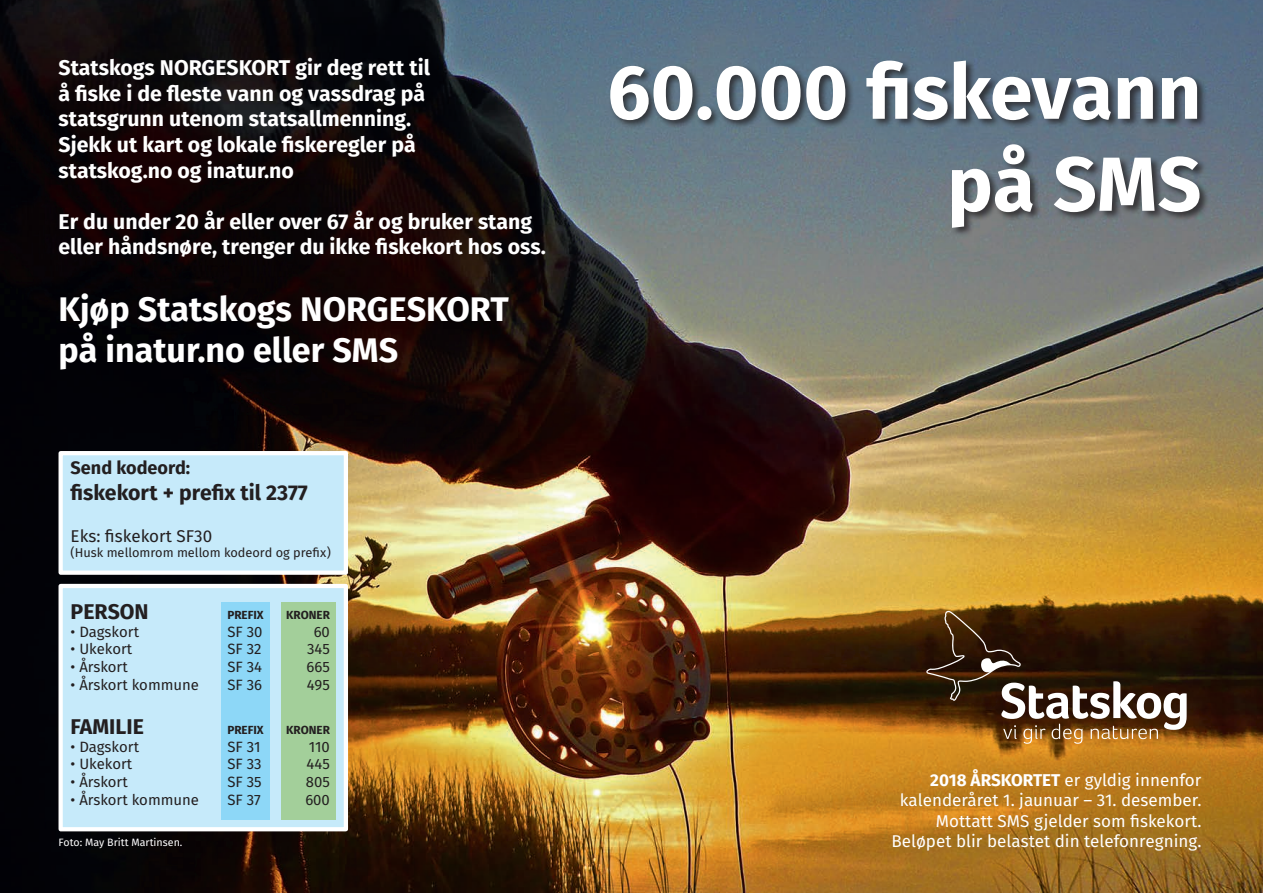
<style>
.page{position:relative;width:1263px;height:893px;background:#fff}
.page>*{position:absolute;margin:0;border:0;box-sizing:border-box;transform-origin:0 0}
.t1{font:700 76.65px "Fira Sans";color:#fff}
.t2{font:700 34.05px "Fira Sans";color:#fff}
.t3{font:700 21.3px "Fira Sans";color:#fff}
.t4{font:700 21.3px "Fira Sans";color:#231f20}
.t5{font:700 18.15px "Fira Sans";color:#231f20}
.t6{font:17.1px "Fira Sans";color:#fff}
.t7{font:17.1px "Fira Sans";color:#231f20}
.t8{font:14.85px "Fira Sans";color:#231f20}
.t9{font:12.75px "Fira Sans";color:#231f20}
.t10{font:700 11.7px "Fira Sans";color:#231f20}
.t11{font:10.65px "Fira Sans";color:#fff}
.s1{font-weight:700}
</style>
<div class="page">
<img style="left:0;top:0;width:1263px;height:893px">
<div style="left:609px;top:59px;width:600px;height:179px;background:#231f20;opacity:.75"></div>
<div style="left:59px;top:584px;width:289px;height:247px;background:#c6eafa;border:4px solid #fff"></div>
<div style="left:59px;top:451px;width:289px;height:124px;background:#c6eafa;border:4px solid #fff"></div>
<svg style="left:926px;top:611px;width:260px;height:133px;background:#573d24"></svg>
<div style="left:221px;top:602px;width:49px;height:217px;background:#8dd7f7"></div>
<div style="left:282px;top:602px;width:54px;height:217px;background:#a3cf9a"></div>
<p class="t3" style="left:59px;top:53px;width:373px">Statskogs NORGESKORT gir deg rett til</p>
<p class="t3" style="left:59px;top:78px;width:368px">å fiske i de fleste vann og vassdrag på</p>
<p class="t3" style="left:59px;top:104px;width:354px">statsgrunn utenom statsallmenning.</p>
<p class="t3" style="left:59px;top:130px;width:359px">Sjekk ut kart og lokale fiskeregler på</p>
<p class="t3" style="left:59px;top:155px;width:237px">statskog.no og inatur.no</p>
<p class="t3" style="left:59px;top:206px;width:475px">Er du under 20 år eller over 67 år og bruker stang</p>
<p class="t3" style="left:59px;top:232px;width:489px">eller håndsnøre, trenger du ikke fiskekort hos oss.</p>
<p class="t2" style="left:59px;top:285px;width:452px">Kjøp Statskogs NORGESKORT</p>
<p class="t2" style="left:59px;top:326px;width:341px">på inatur.no eller SMS</p>
<p class="t5" style="left:71px;top:455px;width:121px">Send kodeord:</p>
<p class="t4" style="left:71px;top:477px;width:239px">fiskekort + prefix til 2377</p>
<p class="t7" style="left:71px;top:524px;width:143px">Eks: fiskekort SF30</p>
<p class="t9" style="left:71px;top:544px;width:262px">(Husk mellomrom mellom kodeord og prefix)</p>
<p class="t4" style="left:71px;top:596px;width:80px">PERSON</p>
<p class="t10" style="left:227px;top:606px;width:38px">PREFIX</p>
<p class="t10" style="left:286px;top:606px;width:45px">KRONER</p>
<p class="t8" style="left:71px;top:621px;width:70px">• Dagskort</p>
<p class="t8" style="left:227px;top:621px;width:37px">SF 30</p>
<p class="t8" style="left:314px;top:621px;width:18px">60</p>
<p class="t8" style="left:71px;top:639px;width:63px">• Ukekort</p>
<p class="t8" style="left:227px;top:639px;width:36px">SF 32</p>
<p class="t8" style="left:307px;top:639px;width:24px">345</p>
<p class="t8" style="left:71px;top:657px;width:59px">• Årskort</p>
<p class="t8" style="left:227px;top:657px;width:36px">SF 34</p>
<p class="t8" style="left:307px;top:657px;width:25px">665</p>
<p class="t8" style="left:71px;top:675px;width:130px">• Årskort kommune</p>
<p class="t8" style="left:227px;top:675px;width:36px">SF 36</p>
<p class="t8" style="left:307px;top:675px;width:25px">495</p>
<p class="t4" style="left:71px;top:711px;width:75px">FAMILIE</p>
<p class="t10" style="left:227px;top:721px;width:38px">PREFIX</p>
<p class="t10" style="left:286px;top:721px;width:45px">KRONER</p>
<p class="t8" style="left:71px;top:736px;width:70px">• Dagskort</p>
<p class="t8" style="left:227px;top:736px;width:35px">SF 31</p>
<p class="t8" style="left:309px;top:736px;width:23px">110</p>
<p class="t8" style="left:71px;top:754px;width:63px">• Ukekort</p>
<p class="t8" style="left:227px;top:754px;width:36px">SF 33</p>
<p class="t8" style="left:307px;top:754px;width:25px">445</p>
<p class="t8" style="left:71px;top:772px;width:59px">• Årskort</p>
<p class="t8" style="left:227px;top:772px;width:36px">SF 35</p>
<p class="t8" style="left:306px;top:772px;width:25px">805</p>
<p class="t8" style="left:71px;top:790px;width:130px">• Årskort kommune</p>
<p class="t8" style="left:227px;top:790px;width:35px">SF 37</p>
<p class="t8" style="left:305px;top:790px;width:26px">600</p>
<p class="t11" style="left:59px;top:835px;width:125px">Foto: May Britt Martinsen.</p>
<p class="t1" style="left:607px;top:38px;width:596px">60.000 fiskevann</p>
<p class="t1" style="left:947px;top:130px;width:256px">på SMS</p>
<p class="t6" style="left:930px;top:768px;width:273px"><span class="s1">2018 ÅRSKORTET</span> er gyldig innenfor</p>
<p class="t6" style="left:900px;top:788px;width:303px">kalenderåret 1. jaunuar – 31. desember.</p>
<p class="t6" style="left:936px;top:809px;width:267px">Mottatt SMS gjelder som fiskekort.</p>
<p class="t6" style="left:891px;top:829px;width:311px">Beløpet blir belastet din telefonregning.</p>
</div>
